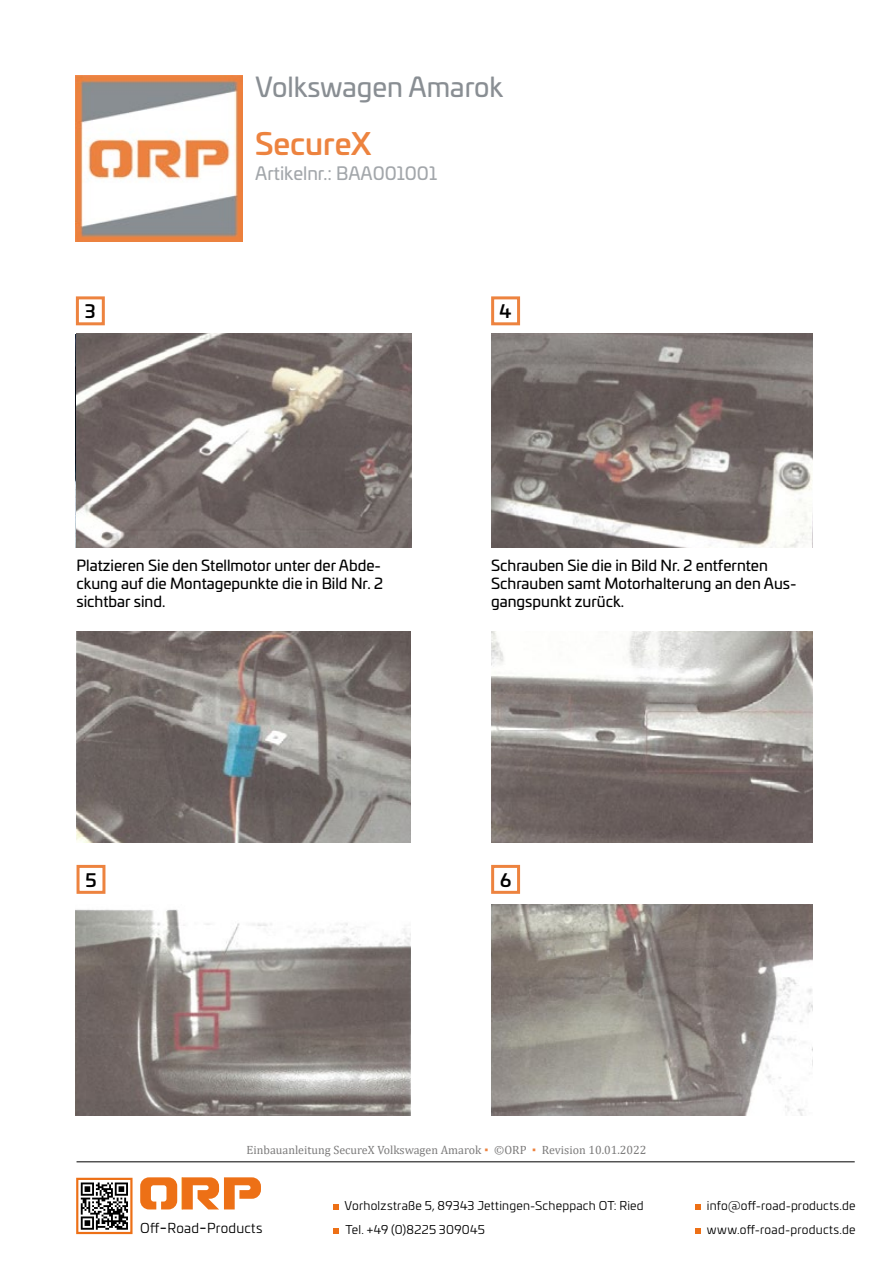
<style>
.page{position:relative;width:893px;height:1263px;background:#fff}
.page>*{position:absolute;margin:0;border:0;box-sizing:border-box;transform-origin:0 0}
.t1{font:500 30px "Univia Pro";color:#ed833f}
.t2{font:27px "Univia Pro";color:#898e93}
.t3{font:18px "Univia Pro";color:#a3a7ab}
.t4{font:500 18px "Univia Pro";color:#000}
.t5{font:15px/18px "Univia Pro";color:#000}
.t6{font:13.5px "Univia Pro";letter-spacing:.015em;color:#000}
.t7{font:12px "Univia Pro";letter-spacing:.02em;color:#000}
.t8{font:12px "Cambria";color:#7c7b7b}
.s1{color:#ed833f}
.s2{font-size:18px}
</style>
<div class="page">
<img style="left:76px;top:75px;width:166px;height:167px">
<hr style="left:77px;top:1161px;width:778px;height:1px;background:#000">
<svg style="left:140px;top:1177px;width:121px;height:32px"></svg>
<div style="left:76px;top:1178px;width:57px;height:56px;border:2px solid #ed7016"></div>
<svg style="left:81px;top:1182px;width:47px;height:48px"></svg>
<svg style="left:333px;top:1204px;width:5px;height:5px"></svg>
<svg style="left:695px;top:1204px;width:5px;height:5px"></svg>
<svg style="left:333px;top:1228px;width:5px;height:6px"></svg>
<svg style="left:695px;top:1228px;width:5px;height:6px"></svg>
<div style="left:491px;top:865px;width:29px;height:29px;border:3px solid #ed833f"></div>
<div style="left:76px;top:296px;width:29px;height:29px;border:3px solid #ed833f"></div>
<div style="left:491px;top:296px;width:29px;height:29px;border:3px solid #ed833f"></div>
<div style="left:77px;top:865px;width:28px;height:29px;border:3px solid #ed833f"></div>
<img style="left:77px;top:334px;width:334px;height:213px">
<img style="left:491px;top:334px;width:322px;height:213px">
<img style="left:77px;top:632px;width:333px;height:211px">
<img style="left:491px;top:631px;width:322px;height:211px">
<img style="left:76px;top:909px;width:334px;height:206px">
<img style="left:491px;top:904px;width:322px;height:212px">
<h2 class="t2" style="left:255px;top:67px;width:250px">Volkswagen Amarok</h2>
<h1 class="t1" style="left:255px;top:120px;width:118px">SecureX</h1>
<p class="t3" style="left:255px;top:159px;width:183px">Artikelnr.: BAA001001</p>
<p class="t4" style="left:85px;top:297px;width:12px">3</p>
<p class="t4" style="left:500px;top:297px;width:13px">4</p>
<p class="t5" style="left:77px;top:556px;width:308px">Platzieren Sie den Stellmotor unter der Abde&shy;ckung auf die Montagepunkte die in Bild Nr. 2 sichtbar sind.</p>
<p class="t5" style="left:491px;top:556px;width:307px">Schrauben Sie die in Bild Nr. 2 entfernten<br>Schrauben samt Motorhalterung an den Aus&shy;gangspunkt zurück.</p>
<p class="t4" style="left:85px;top:866px;width:13px">5</p>
<p class="t4" style="left:500px;top:866px;width:13px">6</p>
<p class="t8" style="left:247px;top:1143px;width:401px">Einbauanleitung SecureX Volkswagen Amarok<span class="s1">▪</span> ©ORP <span class="s1">▪</span> Revision 10.01.2022</p>
<p class="t7" style="left:344px;top:1196px;width:301px">Vorholzstraße 5, 89343 Jettingen-Scheppach OT: Ried</p>
<p class="t6" style="left:140px;top:1219px;width:124px">Off<span class="s2">-</span>Road<span class="s2">-</span>Products</p>
<p class="t7" style="left:346px;top:1220px;width:141px">Tel. +49 (0)8225 309045</p>
<p class="t7" style="left:707px;top:1196px;width:150px">info@off-road-products.de</p>
<p class="t7" style="left:707px;top:1220px;width:150px">www.off-road-products.de</p>
</div>
